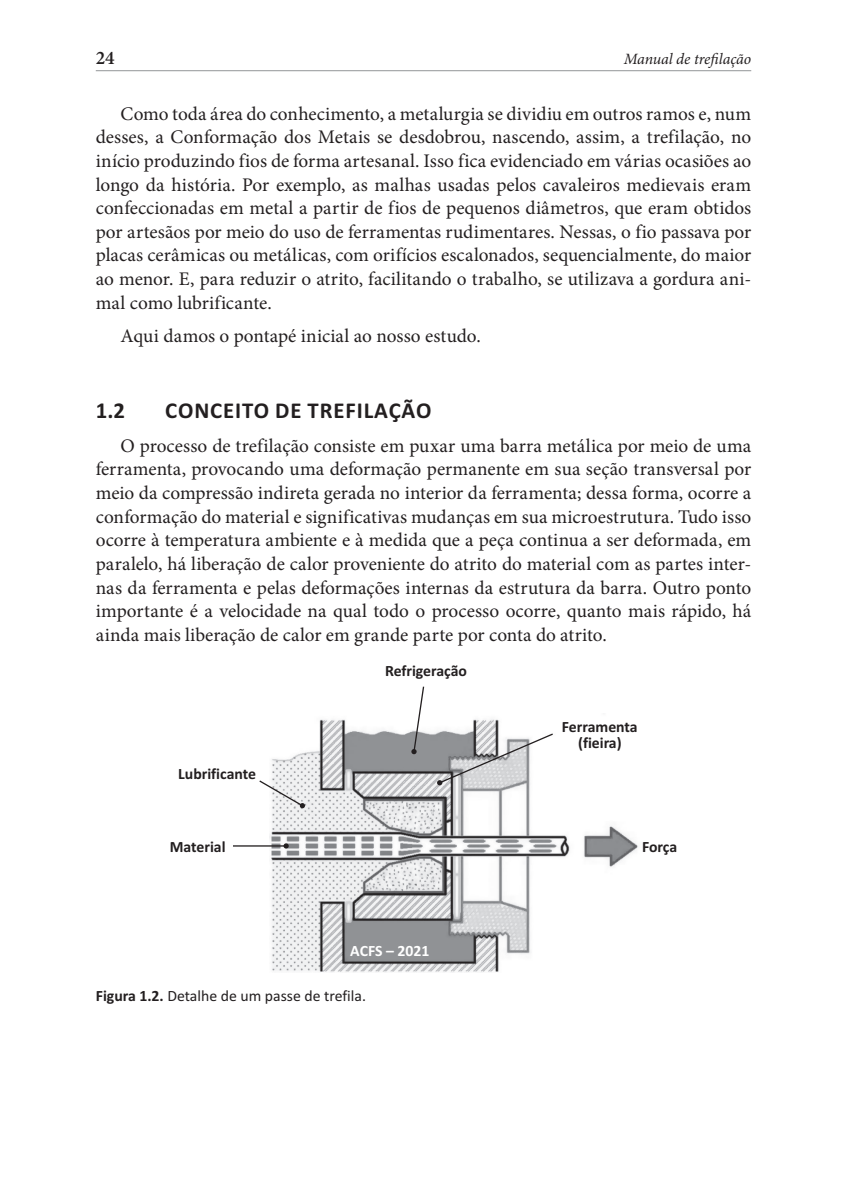
<style>
.page{position:relative;width:857px;height:1204px;background:#fff}
.page>*{position:absolute;margin:0;border:0;box-sizing:border-box;transform-origin:0 0}
.t1{font:700 22.75px "Calibri";letter-spacing:.04em;color:#231f20}
.t2{font:19.25px/23.6px "Minion Pro";letter-spacing:.005em;color:#231f20;text-align:justify}
.t3{font:600 19.25px "Minion Pro";color:#231f20}
.t4{font:700 15.75px/15.8px "Calibri";color:#231f20;text-align:center}
.t5{font:15.75px "Calibri";color:#231f20}
.t6{font:italic 15.75px "Minion Pro";letter-spacing:-.005em;color:#231f20}
.t7{font:700 15.75px "Calibri";color:#fff}
.s1{font-weight:700}
</style>
<div class="page">
<hr style="left:96px;top:70px;width:655px;height:1px;background:#939598">
<img style="left:269px;top:719px;width:369px;height:253px">
<svg style="left:411px;top:686px;width:14px;height:68px"></svg>
<svg style="left:259px;top:779px;width:46px;height:29px"></svg>
<hr style="left:233px;top:845px;width:53px;height:1px;background:#231f20">
<svg style="left:283px;top:843px;width:5px;height:5px"></svg>
<svg style="left:437px;top:732px;width:117px;height:53px"></svg>
<p class="t3" style="left:96px;top:44px;width:20px">24</p>
<p class="t6" style="left:623px;top:48px;width:129px">Manual de trefilação</p>
<p class="t2" style="left:96px;top:102px;width:656px;text-indent:25px">Como toda área do conhecimento, a metalurgia se dividiu em outros ramos e, num desses, a Conformação dos Metais se desdobrou, nascendo, assim, a trefilação, no início produzindo fios de forma artesanal. Isso fica evidenciado em várias ocasiões ao longo da história. Por exemplo, as malhas usadas pelos cavaleiros medievais eram confeccionadas em metal a partir de fios de pequenos diâmetros, que eram obtidos por artesãos por meio do uso de ferramentas rudimentares. Nessas, o fio passava por placas cerâmicas ou metálicas, com orifícios escalonados, sequencialmente, do maior ao menor. E, para reduzir o atrito, facilitando o trabalho, se utilizava a gordura ani&shy;mal como lubrificante.</p>
<p class="t2" style="left:121px;top:324px;width:361px">Aqui damos o pontapé inicial ao nosso estudo.</p>
<p class="t1" style="left:96px;top:396px;width:31px">1.2</p>
<p class="t1" style="left:165px;top:396px;width:267px">CONCEITO DE TREFILAÇÃO</p>
<p class="t2" style="left:96px;top:434px;width:656px;text-indent:25px">O processo de trefilação consiste em puxar uma barra metálica por meio de uma ferramenta, provocando uma deformação permanente em sua seção transversal por meio da compressão indireta gerada no interior da ferramenta; dessa forma, ocorre a conformação do material e significativas mudanças em sua microestrutura. Tudo isso ocorre à temperatura ambiente e à medida que a peça continua a ser deformada, em paralelo, há liberação de calor proveniente do atrito do material com as partes inter&shy;nas da ferramenta e pelas deformações internas da estrutura da barra. Outro ponto importante é a velocidade na qual todo o processo ocorre, quanto mais rápido, há ainda mais liberação de calor em grande parte por conta do atrito.</p>
<p class="t4" style="left:178px;top:765px;width:79px">Lubrificante</p>
<p class="t4" style="left:170px;top:838px;width:57px">Material</p>
<p class="t4" style="left:385px;top:662px;width:83px">Refrigeração</p>
<p class="t7" style="left:350px;top:940px;width:81px">ACFS – 2021</p>
<p class="t5" style="left:96px;top:985px;width:271px"><span class="s1">Figura 1.2.</span> Detalhe de um passe de trefila.</p>
<p class="t4" style="left:561px;top:718px;width:77px">Ferramenta (fieira)</p>
<p class="t4" style="left:641px;top:838px;width:37px">Força</p>
</div>
